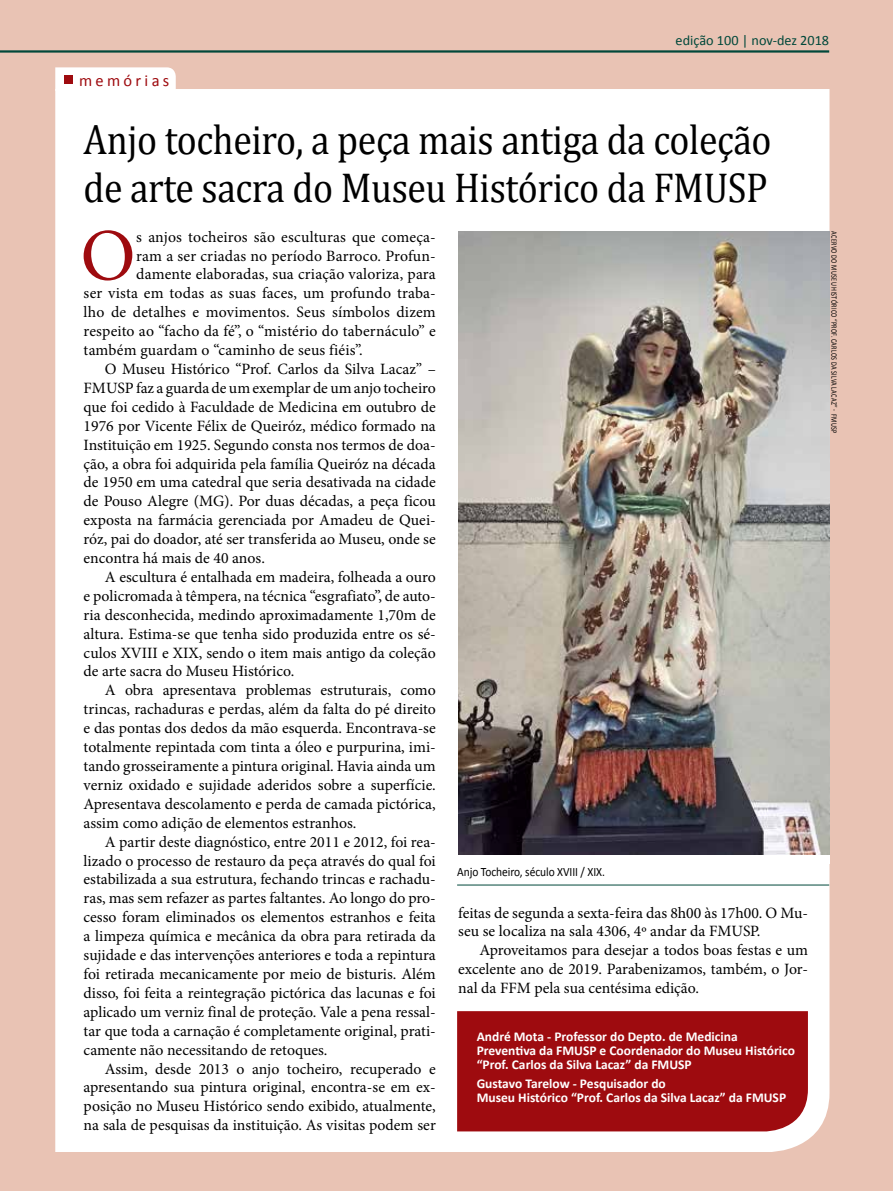
<style>
.page{position:relative;width:893px;height:1191px;background:#e9c3b4}
.page>*{position:absolute;margin:0;border:0;box-sizing:border-box;transform-origin:0 0}
.t1{font:73.95px "Minion Pro";color:#9e0b0f}
.t2{font:42px/48px "Cambria";letter-spacing:-.01em;color:#000;scale:.9 1}
.t3{font:16.5px "Calibri";letter-spacing:.2em;color:#9e0b0f}
.t4{font:15.75px/18.9px "Minion Pro";color:#000}
.t5{font:14.25px "Calibri";color:#00483a}
.t6{font:700 13.5px/14.2px "Calibri";color:#fff}
.t7{font:12.75px "Calibri";letter-spacing:-.005em;color:#000;scale:.9 1}
.t8{font:8.25px "Calibri";letter-spacing:.05em;color:#000;scale:.75 1}
</style>
<div class="page">
<div style="left:55px;top:89px;width:774px;height:1063px;background:#fff"></div>
<div style="left:55px;top:67px;width:121px;height:24px;background:#fff"></div>
<div style="left:64px;top:75px;width:9px;height:9px;background:#9e0b0f"></div>
<hr style="left:0;top:50px;width:829px;height:3px;background:#00483a">
<div style="left:457px;top:1011px;width:351px;height:120px;background:#9e0b0f"></div>
<img style="left:458px;top:231px;width:371px;height:623px">
<hr style="left:457px;top:884px;width:372px;height:1px;background:#00483a">
<p class="t5" style="left:676px;top:32px;width:155px">edição 100 | nov-dez 2018</p>
<p class="t3" style="left:79px;top:70px;width:92px">memórias</p>
<h2 class="t2" style="left:84px;top:115px;width:766px">Anjo tocheiro, a peça mais antiga da coleção de arte sacra do Museu Histórico da FMUSP</h2>
<h1 class="t1" style="left:80px;top:206px;width:57px">O</h1>
<p class="t4" style="left:136px;top:227px;width:301px">s anjos tocheiros são esculturas que começa-</p>
<p class="t4" style="left:136px;top:246px;width:301px">ram a ser criadas no período Barroco. Profun-</p>
<p class="t4" style="left:136px;top:265px;width:301px">damente elaboradas, sua criação valoriza, para</p>
<p class="t4" style="left:84px;top:284px;width:354px">ser vista em todas as suas faces, um profundo traba-</p>
<p class="t4" style="left:84px;top:303px;width:354px">lho de detalhes e movimentos. Seus símbolos dizem</p>
<p class="t4" style="left:84px;top:322px;width:354px">respeito ao “facho da fé”, o “mistério do tabernáculo” e</p>
<p class="t4" style="left:84px;top:341px;width:280px">também guardam o “caminho de seus fiéis”.</p>
<p class="t4" style="left:105px;top:359px;width:332px">O Museu Histórico “Prof. Carlos da Silva Lacaz” –</p>
<p class="t4" style="left:84px;top:378px;width:354px">FMUSP faz a guarda de um exemplar de um anjo tocheiro</p>
<p class="t4" style="left:84px;top:397px;width:354px">que foi cedido à Faculdade de Medicina em outubro de</p>
<p class="t4" style="left:84px;top:416px;width:354px">1976 por Vicente Félix de Queiróz, médico formado na</p>
<p class="t4" style="left:84px;top:435px;width:354px">Instituição em 1925. Segundo consta nos termos de doa-</p>
<p class="t4" style="left:84px;top:454px;width:354px">ção, a obra foi adquirida pela família Queiróz na década</p>
<p class="t4" style="left:84px;top:473px;width:354px">de 1950 em uma catedral que seria desativada na cidade</p>
<p class="t4" style="left:84px;top:492px;width:354px">de Pouso Alegre (MG). Por duas décadas, a peça ficou</p>
<p class="t4" style="left:84px;top:511px;width:354px">exposta na farmácia gerenciada por Amadeu de Quei-</p>
<p class="t4" style="left:84px;top:530px;width:354px">róz, pai do doador, até ser transferida ao Museu, onde se</p>
<p class="t4" style="left:84px;top:548px;width:183px">encontra há mais de 40 anos.</p>
<p class="t4" style="left:105px;top:567px;width:332px">A escultura é entalhada em madeira, folheada a ouro</p>
<p class="t4" style="left:84px;top:586px;width:354px">e policromada à têmpera, na técnica “esgrafiato”, de auto-</p>
<p class="t4" style="left:84px;top:605px;width:354px">ria desconhecida, medindo aproximadamente 1,70m de</p>
<p class="t4" style="left:84px;top:624px;width:354px">altura. Estima-se que tenha sido produzida entre os sé-</p>
<p class="t4" style="left:84px;top:643px;width:354px">culos XVIII e XIX, sendo o item mais antigo da coleção</p>
<p class="t4" style="left:84px;top:662px;width:212px">de arte sacra do Museu Histórico.</p>
<p class="t4" style="left:105px;top:681px;width:332px">A obra apresentava problemas estruturais, como</p>
<p class="t4" style="left:84px;top:700px;width:354px">trincas, rachaduras e perdas, além da falta do pé direito</p>
<p class="t4" style="left:84px;top:719px;width:354px">e das pontas dos dedos da mão esquerda. Encontrava-se</p>
<p class="t4" style="left:84px;top:737px;width:354px">totalmente repintada com tinta a óleo e purpurina, imi-</p>
<p class="t4" style="left:84px;top:756px;width:354px">tando grosseiramente a pintura original. Havia ainda um</p>
<p class="t4" style="left:84px;top:775px;width:354px">verniz oxidado e sujidade aderidos sobre a superfície.</p>
<p class="t4" style="left:84px;top:794px;width:354px">Apresentava descolamento e perda de camada pictórica,</p>
<p class="t4" style="left:84px;top:813px;width:274px">assim como adição de elementos estranhos.</p>
<p class="t4" style="left:105px;top:832px;width:332px">A partir deste diagnóstico, entre 2011 e 2012, foi rea-</p>
<p class="t4" style="left:84px;top:851px;width:354px">lizado o processo de restauro da peça através do qual foi</p>
<p class="t4" style="left:84px;top:870px;width:354px">estabilizada a sua estrutura, fechando trincas e rachadu-</p>
<p class="t4" style="left:84px;top:889px;width:354px">ras, mas sem refazer as partes faltantes. Ao longo do pro-</p>
<p class="t4" style="left:84px;top:908px;width:354px">cesso foram eliminados os elementos estranhos e feita</p>
<p class="t4" style="left:84px;top:926px;width:354px">a limpeza química e mecânica da obra para retirada da</p>
<p class="t4" style="left:84px;top:945px;width:354px">sujidade e das intervenções anteriores e toda a repintura</p>
<p class="t4" style="left:84px;top:964px;width:354px">foi retirada mecanicamente por meio de bisturis. Além</p>
<p class="t4" style="left:84px;top:983px;width:354px">disso, foi feita a reintegração pictórica das lacunas e foi</p>
<p class="t4" style="left:84px;top:1002px;width:354px">aplicado um verniz final de proteção. Vale a pena ressal-</p>
<p class="t4" style="left:84px;top:1021px;width:354px">tar que toda a carnação é completamente original, prati-</p>
<p class="t4" style="left:84px;top:1040px;width:245px">camente não necessitando de retoques.</p>
<p class="t4" style="left:105px;top:1059px;width:332px">Assim, desde 2013 o anjo tocheiro, recuperado e</p>
<p class="t4" style="left:84px;top:1078px;width:354px">apresentando sua pintura original, encontra-se em ex-</p>
<p class="t4" style="left:84px;top:1097px;width:354px">posição no Museu Histórico sendo exibido, atualmente,</p>
<p class="t4" style="left:84px;top:1115px;width:354px">na sala de pesquisas da instituição. As visitas podem ser</p>
<p class="t7" style="left:457px;top:864px;width:166px">Anjo Tocheiro, século XVIII / XIX.</p>
<p class="t4" style="left:458px;top:903px;width:351px">feitas de segunda a sexta-feira das 8h00 às 17h00. O Mu&shy;seu se localiza na sala 4306, 4º andar da FMUSP.</p>
<p class="t4" style="left:458px;top:941px;width:351px;text-align:justify;text-indent:21px">Aproveitamos para desejar a todos boas festas e um excelente ano de 2019. Parabenizamos, também, o Jor&shy;nal da FFM pela sua centésima edição.</p>
<p class="t6" style="left:477px;top:1029px;width:320px">André Mota - Professor do Depto. de Medicina<br>Preventiva da FMUSP e Coordenador do Museu Histórico “Prof. Carlos da Silva Lacaz” da FMUSP</p>
<p class="t6" style="left:477px;top:1076px;width:311px">Gustavo Tarelow - Pesquisador do<br>Museu Histórico “Prof. Carlos da Silva Lacaz” da FMUSP</p>
<p class="t8" style="left:839px;top:231px;width:271px;rotate:90deg">ACERVO DO MUSEU HISTÓRICO “PROF. CARLOS DA SILVA LACAZ” - FMUSP</p>
</div>
